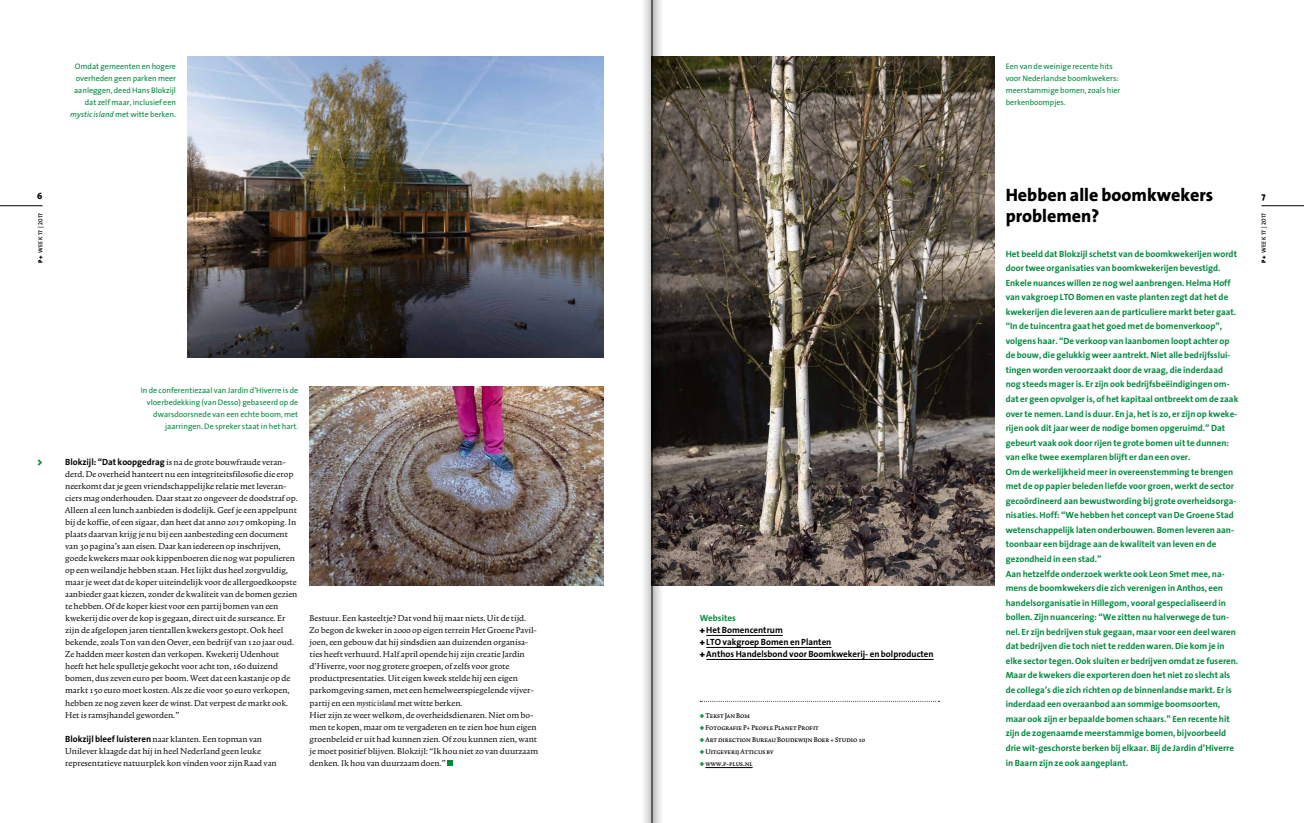
<style>
.page{position:relative;width:1304px;height:823px;background:#fff}
.page>*{position:absolute;margin:0;border:0;box-sizing:border-box;transform-origin:0 0}
.t1{font:800 18px/21.5px "The Sans";color:#000}
.t2{font:10px/12px "Trinite No 1 Rom Wid";color:#000}
.t3{font:900 10px "The Sans";color:#008a3e}
.t4{font:700 9px/14.5px "The Sans";color:#008a3e}
.t5{font:700 9px/12px "The Sans";color:#000}
.t6{font:800 9px "The Sans";color:#000}
.t7{font:8px/12px "The Sans";color:#008a3e;text-align:right}
.t8{font:8px/12px "Trinite No 1 Med Wid Exp";color:#000}
.t9{font:6px "The Sans Semi Bold Caps";letter-spacing:.05em;color:#000}
.s1{font-style:italic}
.s2{font-family:"The Sans";font-weight:900}
.s3{font-family:"The Sans";font-weight:600}
.s4{font-family:"The Sans";font-weight:700;font-size:9px}
.s5{font-family:"Trinite No 1";font-style:italic}
.s6{color:#008a3e}
.s7{font-weight:900}
.s8{font-family:"The Sans";font-weight:900;color:#008a3e}
</style>
<div class="page">
<hr style="left:0;top:205px;width:43px;height:1px;background:#000">
<hr style="left:1261px;top:205px;width:43px;height:1px;background:#000">
<hr style="left:705px;top:766px;width:48px;height:1px;background:#000">
<svg style="left:700px;top:700px;width:239px;height:1px"></svg>
<hr style="left:706px;top:634px;width:77px;height:1px;background:#000">
<hr style="left:706px;top:646px;width:125px;height:1px;background:#000">
<hr style="left:706px;top:658px;width:228px;height:1px;background:#000">
<img style="left:663px;top:57px;width:331px;height:527px">
<img style="left:310px;top:386px;width:294px;height:199px">
<svg style="left:447px;top:760px;width:6px;height:5px"></svg>
<img style="left:187px;top:57px;width:417px;height:300px">
<svg style="left:644px;top:0;width:4px;height:822px;fill:#e8e8e8"></svg>
<svg style="left:659px;top:0;width:4px;height:822px"></svg>
<div style="left:648px;top:0;width:11px;height:822px;background:#000;opacity:.75"></div>
<hr style="left:652px;top:0;width:1px;height:822px;background:#000">
<p class="t7" style="left:70px;top:60px;width:107px">Omdat gemeenten en hogere overheden geen parken meer aanleggen, deed Hans Blokzijl dat zelf maar, inclusief een <span class="s1">mystic island</span> met witte berken.</p>
<p class="t7" style="left:1006px;top:60px;width:116px;text-align:left">Een van de weinige recente hits voor Nederlandse boomkwekers: meerstammige bomen, zoals hier berkenboompjes.</p>
<p class="t6" style="left:37px;top:189px;width:7px">6</p>
<p class="t9" style="left:35px;top:262px;width:51px;rotate:-90deg"><span class="s2">P+</span> <span class="s3">WEEK</span> 17 <span class="s3">|</span> 2017</p>
<p class="t3" style="left:37px;top:453px;width:7px">&gt;</p>
<p class="t7" style="left:141px;top:384px;width:159px">In de conferentiezaal van Jardin d’Hiverre is de vloerbedekking (van Desso) gebaseerd op de dwarsdoorsnede van een echte boom, met jaarringen. De spreker staat in het hart.</p>
<p class="t2" style="left:65px;top:456px;width:234px"><span class="s4">Blokzijl: “Dat koopgedrag</span> is na de grote bouwfraude veran&shy;derd. De overheid hanteert nu een integriteitsfilosofie die erop neerkomt dat je geen vriendschappelijke relatie met leveran&shy;ciers mag onderhouden. Daar staat zo ongeveer de doodstraf op.<br>Alleen al een lunch aanbieden is dodelijk. Geef je een appelpunt bij de koffie, of een sigaar, dan heet dat anno 2017 omkoping. In plaats daarvan krijg je nu bij een aanbesteding een document van 30 pagina’s aan eisen. Daar kan iedereen op inschrijven, goede kwekers maar ook kippenboeren die nog wat populieren op een weilandje hebben staan. Het lijkt dus heel zorgvuldig, maar je weet dat de koper uiteindelijk voor de allergoedkoopste aanbieder gaat kiezen, zonder de kwaliteit van de bomen gezien te hebben. Of de koper kiest voor een partij bomen van een kwekerij die over de kop is gegaan, direct uit de surseance. Er zijn de afgelopen jaren tientallen kwekers gestopt. Ook heel bekende, zoals Ton van den Oever, een bedrijf van 120 jaar oud.<br>Ze hadden meer kosten dan verkopen. Kwekerij Udenhout heeft het hele spulletje gekocht voor acht ton, 160 duizend bomen, dus zeven euro per boom. Weet dat een kastanje op de markt 150 euro moet kosten. Als ze die voor 50 euro verkopen, hebben ze nog zeven keer de winst. Dat verpest de markt ook.<br>Het is ramsjhandel geworden.”</p>
<p class="t2" style="left:65px;top:732px;width:213px"><span class="s4">Blokzijl bleef luisteren</span> naar klanten. Een topman van<br>Unilever klaagde dat hij in heel Nederland geen leuke representatieve natuurplek kon vinden voor zijn Raad van</p>
<p class="t2" style="left:310px;top:612px;width:230px">Bestuur. Een kasteeltje? Dat vond hij maar niets. Uit de tijd.<br>Zo begon de kweker in 2000 op eigen terrein Het Groene Pavil&shy;joen, een gebouw dat hij sindsdien aan duizenden organisa&shy;ties heeft verhuurd. Half april opende hij zijn creatie Jardin d’Hiverre, voor nog grotere groepen, of zelfs voor grote productpresentaties. Uit eigen kweek stelde hij een eigen parkomgeving samen, met een hemelweerspiegelende vijver&shy;partij en een <span class="s5">mystic island</span> met witte berken.<br>Hier zijn ze weer welkom, de overheidsdienaren. Niet om bo&shy;men te kopen, maar om te vergaderen en te zien hoe hun eigen groenbeleid er uit had kunnen zien. Of zou kunnen zien, want je moet positief blijven. Blokzijl: “Ik hou niet zo van duurzaam denken. Ik hou van duurzaam doen.”</p>
<p class="t5" style="left:700px;top:611px;width:235px"><span class="s6">Websites<br></span><span class="s7">+</span> Het Bomencentrum<br><span class="s7">+</span> LTO vakgroep Bomen en Planten<br><span class="s7">+</span> Anthos Handelsbond voor Boomkwekerij- en bolproducten</p>
<p class="t8" style="left:700px;top:709px;width:167px"><span class="s8">+</span> Tekst Jan Bom<br><span class="s8">+</span>Fotografie P+ People Planet Profit<br><span class="s8">+</span> Art direction Bureau Boudewijn Boer + Studio 10 <span class="s8">+</span> Uitgeverij Atticus bv<br><span class="s8">+</span>www.p-plus.nl</p>
<h1 class="t1" style="left:1006px;top:183px;width:209px">Hebben alle boomkwekers problemen?</h1>
<p class="t4" style="left:1006px;top:246px;width:234px">Het beeld dat Blokzijl schetst van de boomkwekerijen wordt door twee organisaties van boomkwekerijen bevestigd.<br>Enkele nuances willen ze nog wel aanbrengen. Helma Hoff van vakgroep LTO Bomen en vaste planten zegt dat het de kwekerijen die leveren aan de particuliere markt beter gaat. “In de tuincentra gaat het goed met de bomenverkoop”, volgens haar. “De verkoop van laanbomen loopt achter op de bouw, die gelukkig weer aantrekt. Niet alle bedrijfsslui&shy;tingen worden veroorzaakt door de vraag, die inderdaad nog steeds mager is. Er zijn ook bedrijfsbeëindigingen om&shy;dat er geen opvolger is, of het kapitaal ontbreekt om de zaak over te nemen. Land is duur. En ja, het is zo, er zijn op kweke&shy;rijen ook dit jaar weer de nodige bomen opgeruimd.” Dat gebeurt vaak ook door rijen te grote bomen uit te dunnen: van elke twee exemplaren blijft er dan een over.<br>Om de werkelijkheid meer in overeenstemming te brengen met de op papier beleden liefde voor groen, werkt de sector gecoördineerd aan bewustwording bij grote overheidsorga&shy;nisaties. Hoff: “We hebben het concept van De Groene Stad wetenschappelijk laten onderbouwen. Bomen leveren aan&shy;toonbaar een bijdrage aan de kwaliteit van leven en de gezondheid in een stad.”<br>Aan hetzelfde onderzoek werkte ook Leon Smet mee, na&shy;mens de boomkwekers die zich verenigen in Anthos, een handelsorganisatie in Hillegom, vooral gespecialiseerd in bollen. Zijn nuancering: “We zitten nu halverwege de tun&shy;nel. Er zijn bedrijven stuk gegaan, maar voor een deel waren dat bedrijven die toch niet te redden waren. Die kom je in elke sector tegen. Ook sluiten er bedrijven omdat ze fuseren.<br>Maar de kwekers die exporteren doen het niet zo slecht als de collega’s die zich richten op de binnenlandse markt. Er is inderdaad een overaanbod aan sommige boomsoorten, maar ook zijn er bepaalde bomen schaars.” Een recente hit zijn de zogenaamde meerstammige bomen, bijvoorbeeld drie wit-geschorste berken bij elkaar. Bij de Jardin d’Hiverre in Baarn zijn ze ook aangeplant.</p>
<p class="t6" style="left:1261px;top:189px;width:6px">7</p>
<p class="t9" style="left:1259px;top:262px;width:51px;rotate:-90deg"><span class="s2">P+</span> <span class="s3">WEEK</span> 17 <span class="s3">|</span> 2017</p>
</div>
